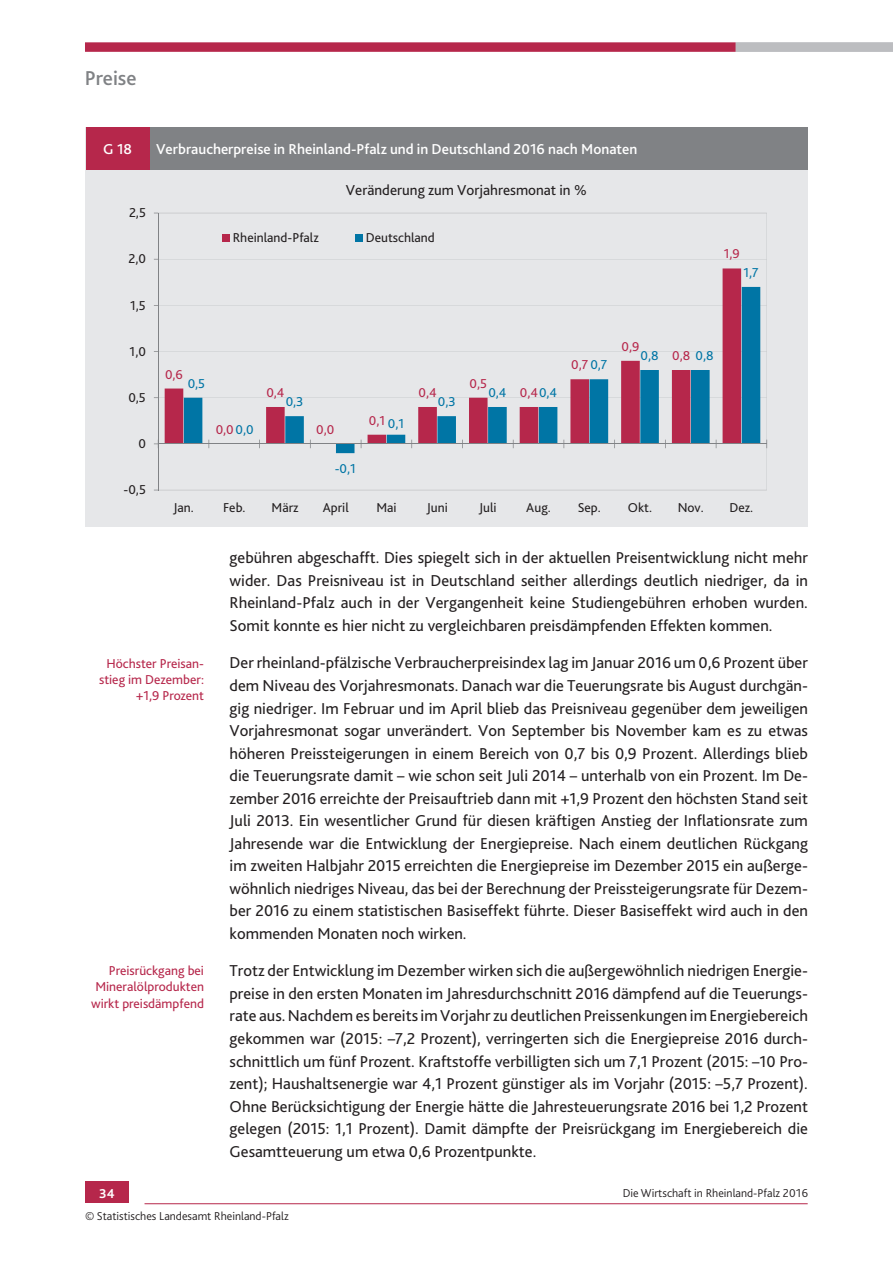
<style>
.page{position:relative;width:893px;height:1263px;background:#fff}
.page>*{position:absolute;margin:0;border:0;box-sizing:border-box;transform-origin:0 0}
.t1{font:500 21px "Bliss 2";letter-spacing:-.005em;color:#808285}
.t2{font:16.5px/22.5px "Bliss 2";color:#231f20;text-align:justify}
.t3{font:500 15px "Bliss 2";color:#fff}
.t4{font:15px "Bliss 2";color:#231f20}
.t5{font:13.5px/16.2px "Bliss 2";color:#b6274b;text-align:right}
.t6{font:13.5px "Bliss 2";color:#231f20}
.t7{font:13.5px "Bliss 2";color:#0075a5}
.t8{font:700 13.5px "Bliss 2";color:#fff}
.t9{font:300 12px "Bliss 2";color:#231f20}
.s1{color:#0075a5}
</style>
<div class="page">
<hr style="left:145px;top:1203px;width:663px;height:1px;background:#b6274b">
<div style="left:85px;top:1181px;width:44px;height:22px;background:#b6274b"></div>
<div style="left:85px;top:43px;width:651px;height:9px;background:#b6274b"></div>
<div style="left:736px;top:43px;width:157px;height:9px;background:#bcbdc0"></div>
<div style="left:86px;top:128px;width:722px;height:399px;background:#e6e7e9"></div>
<hr style="left:158px;top:490px;width:609px;height:1px;background:#bfc1c3">
<svg style="left:159px;top:213px;width:608px;height:277px"></svg>
<svg style="left:165px;top:268px;width:576px;height:176px"></svg>
<svg style="left:184px;top:287px;width:576px;height:166px"></svg>
<hr style="left:158px;top:213px;width:1px;height:277px;background:#808285">
<hr style="left:158px;top:444px;width:609px;height:1px;background:#808285">
<svg style="left:154px;top:440px;width:4px;height:8px"></svg>
<div style="left:222px;top:235px;width:8px;height:7px;background:#b6274b"></div>
<div style="left:355px;top:235px;width:8px;height:7px;background:#0075a5"></div>
<div style="left:150px;top:128px;width:658px;height:42px;background:#808285"></div>
<div style="left:86px;top:128px;width:64px;height:42px;background:#b6274b"></div>
<p class="t1" style="left:85px;top:70px;width:53px">Preise</p>
<p class="t3" style="left:103px;top:143px;width:30px">G 18</p>
<p class="t3" style="left:156px;top:143px;width:483px">Verbraucherpreise in Rheinland-Pfalz und in Deutschland 2016 nach Monaten</p>
<p class="t6" style="left:129px;top:208px;width:18px">2,5</p>
<p class="t6" style="left:128px;top:254px;width:19px">2,0</p>
<p class="t6" style="left:130px;top:300px;width:17px">1,5</p>
<p class="t6" style="left:130px;top:346px;width:18px">1,0</p>
<p class="t6" style="left:128px;top:392px;width:19px">0,5</p>
<p class="t6" style="left:138px;top:438px;width:9px">0</p>
<p class="t6" style="left:124px;top:485px;width:24px">-0,5</p>
<p class="t4" style="left:346px;top:184px;width:242px">Veränderung zum Vorjahresmonat in %</p>
<p class="t6" style="left:233px;top:233px;width:87px">Rheinland-Pfalz</p>
<p class="t6" style="left:366px;top:233px;width:71px">Deutschland</p>
<p class="t5" style="left:724px;top:247px;width:17px">1,9</p>
<p class="t7" style="left:743px;top:267px;width:17px">1,7</p>
<p class="t5" style="left:165px;top:367px;width:19px">0,6</p>
<p class="t7" style="left:188px;top:378px;width:19px">0,5</p>
<p class="t5" style="left:216px;top:423px;width:40px">0,0<span class="s1">0,0</span></p>
<p class="t5" style="left:266px;top:386px;width:20px">0,4</p>
<p class="t7" style="left:286px;top:397px;width:19px">0,3</p>
<p class="t5" style="left:316px;top:423px;width:20px">0,0</p>
<p class="t7" style="left:335px;top:463px;width:23px">-0,1</p>
<p class="t5" style="left:369px;top:413px;width:18px">0,1</p>
<p class="t7" style="left:388px;top:418px;width:18px">0,1</p>
<p class="t5" style="left:419px;top:386px;width:20px">0,4</p>
<p class="t7" style="left:438px;top:397px;width:19px">0,3</p>
<p class="t5" style="left:470px;top:376px;width:19px">0,5</p>
<p class="t7" style="left:488px;top:387px;width:20px">0,4</p>
<p class="t5" style="left:520px;top:386px;width:39px">0,4<span class="s1">0,4</span></p>
<p class="t5" style="left:571px;top:358px;width:38px">0,7 <span class="s1">0,7</span></p>
<p class="t5" style="left:621px;top:339px;width:19px">0,9</p>
<p class="t7" style="left:640px;top:350px;width:20px">0,8</p>
<p class="t5" style="left:672px;top:349px;width:43px">0,8 <span class="s1">0,8</span></p>
<p class="t6" style="left:173px;top:502px;width:22px">Jan.</p>
<p class="t6" style="left:223px;top:502px;width:24px">Feb.</p>
<p class="t6" style="left:272px;top:502px;width:28px">März</p>
<p class="t6" style="left:323px;top:502px;width:28px">April</p>
<p class="t6" style="left:376px;top:502px;width:22px">Mai</p>
<p class="t6" style="left:427px;top:502px;width:23px">Juni</p>
<p class="t6" style="left:479px;top:502px;width:19px">Juli</p>
<p class="t6" style="left:526px;top:502px;width:26px">Aug.</p>
<p class="t6" style="left:578px;top:502px;width:25px">Sep.</p>
<p class="t6" style="left:628px;top:502px;width:26px">Okt.</p>
<p class="t6" style="left:678px;top:502px;width:28px">Nov.</p>
<p class="t6" style="left:730px;top:502px;width:25px">Dez.</p>
<p class="t5" style="left:99px;top:657px;width:106px">Höchster Preisan&shy;stieg im Dezember: +1,9 Prozent</p>
<p class="t5" style="left:91px;top:964px;width:114px">Preisrückgang bei<br>Mineralölprodukten wirkt preisdämpfend</p>
<p class="t8" style="left:99px;top:1188px;width:17px">34</p>
<p class="t2" style="left:230px;top:548px;width:580px">gebühren abgeschafft. Dies spiegelt sich in der aktuellen Preisentwicklung nicht mehr wider. Das Preisniveau ist in Deutschland seither allerdings deutlich niedriger, da in Rheinland-Pfalz auch in der Vergangenheit keine Studiengebühren erhoben wurden.<br>Somit konnte es hier nicht zu vergleichbaren preisdämpfenden Effekten kommen.</p>
<p class="t2" style="left:230px;top:653px;width:580px">Der rheinland-pfälzische Verbraucherpreisindex lag im Januar 2016 um 0,6 Prozent über dem Niveau des Vorjahresmonats. Danach war die Teuerungsrate bis August durchgän&shy;gig niedriger. Im Februar und im April blieb das Preisniveau gegenüber dem jeweiligen Vorjahresmonat sogar unverändert. Von September bis November kam es zu etwas höheren Preissteigerungen in einem Bereich von 0,7 bis 0,9 Prozent. Allerdings blieb die Teuerungsrate damit – wie schon seit Juli 2014 – unterhalb von ein Prozent. Im De&shy;zember 2016 erreichte der Preisauftrieb dann mit +1,9 Prozent den höchsten Stand seit Juli 2013. Ein wesentlicher Grund für diesen kräftigen Anstieg der Inflationsrate zum Jahresende war die Entwicklung der Energiepreise. Nach einem deutlichen Rückgang im zweiten Halbjahr 2015 erreichten die Energiepreise im Dezember 2015 ein außerge&shy;wöhnlich niedriges Niveau, das bei der Berechnung der Preissteigerungsrate für Dezem&shy;ber 2016 zu einem statistischen Basiseffekt führte. Dieser Basiseffekt wird auch in den kommenden Monaten noch wirken.</p>
<p class="t2" style="left:230px;top:961px;width:580px">Trotz der Entwicklung im Dezember wirken sich die außergewöhnlich niedrigen Energie&shy;preise in den ersten Monaten im Jahresdurchschnitt 2016 dämpfend auf die Teuerungs&shy;rate aus. Nachdem es bereits im Vorjahr zu deutlichen Preissenkungen im Energiebereich gekommen war (2015: –7,2 Prozent), verringerten sich die Energiepreise 2016 durch&shy;schnittlich um fünf Prozent. Kraftstoffe verbilligten sich um 7,1 Prozent (2015: –10 Pro&shy;zent); Haushaltsenergie war 4,1 Prozent günstiger als im Vorjahr (2015: –5,7 Prozent).<br>Ohne Berücksichtigung der Energie hätte die Jahresteuerungsrate 2016 bei 1,2 Prozent gelegen (2015: 1,1 Prozent). Damit dämpfte der Preisrückgang im Energiebereich die Gesamtteuerung um etwa 0,6 Prozentpunkte.</p>
<p class="t9" style="left:623px;top:1186px;width:187px">Die Wirtschaft in Rheinland-Pfalz 2016</p>
<p class="t9" style="left:85px;top:1209px;width:205px">© Statistisches Landesamt Rheinland-Pfalz</p>
</div>
